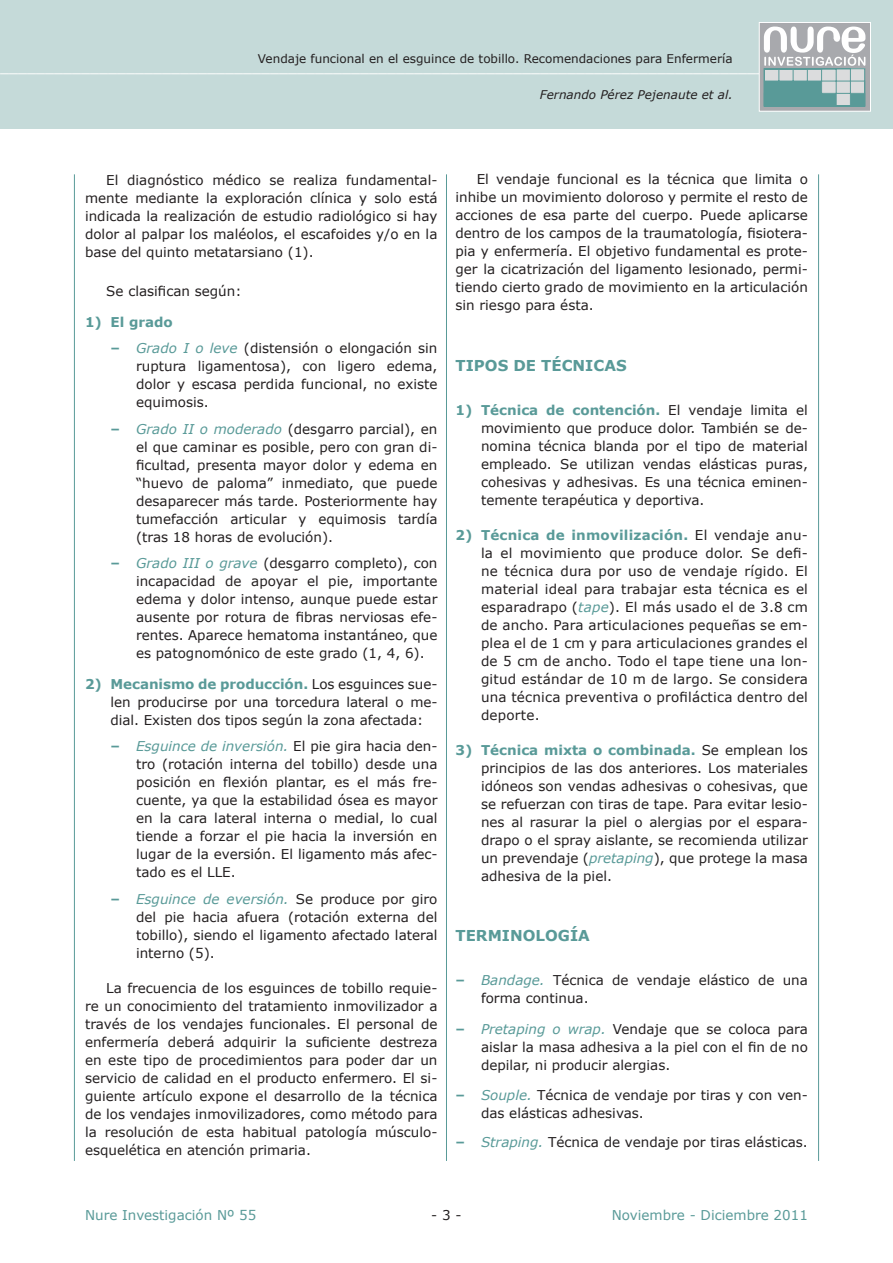
<style>
.page{position:relative;width:893px;height:1263px;background:#fff}
.page>*{position:absolute;margin:0;border:0;box-sizing:border-box;transform-origin:0 0}
.t1{font:18px "Times";color:#fff}
.t2{font:700 15px "Verdana";color:#599a98}
.t3{font:13.5px/18px "Verdana";color:#231f20;text-align:justify}
.t4{font:13.5px "Verdana";color:#599a98}
.t5{font:700 13.5px "Verdana";color:#599a98}
.t6{font:12px "Verdana";color:#231f20}
.t7{font:italic 12px "Verdana";color:#231f20}
.s1{font-weight:700;color:#599a98}
.s2{font-style:italic;color:#599a98}
</style>
<div class="page">
<div style="left:1px;top:0;width:892px;height:128px;background:#c5dad9"></div>
<hr style="left:0;top:0;width:1px;height:128px;background:#c5dad9">
<div style="left:759px;top:23px;width:111px;height:88px;background:#a8a9ad"></div>
<svg style="left:764px;top:27px;width:102px;height:80px"></svg>
<div style="left:759px;top:22px;width:112px;height:90px;border:1px solid #fff"></div>
<hr style="left:446px;top:174px;width:1px;height:987px;background:#599a98">
<hr style="left:74px;top:174px;width:1px;height:987px;background:#599a98">
<hr style="left:818px;top:174px;width:1px;height:987px;background:#599a98">
<p class="t6" style="left:258px;top:51px;width:476px">Vendaje funcional en el esguince de tobillo. Recomendaciones para Enfermería</p>
<p class="t7" style="left:540px;top:87px;width:194px">Fernando Pérez Pejenaute et al.</p>
<h1 class="t1" style="left:0;top:56px;width:838px">_____________________________________________________________________________________________</h1>
<p class="t3" style="left:85px;top:170px;width:354px;text-indent:21px">El diagnóstico médico se realiza fundamental&shy;mente mediante la exploración clínica y solo está indicada la realización de estudio radiológico si hay dolor al palpar los maléolos, el escafoides y/o en la base del quinto metatarsiano (1).</p>
<p class="t3" style="left:106px;top:282px;width:137px">Se clasifican según:</p>
<p class="t5" style="left:85px;top:313px;width:89px">1) El grado</p>
<p class="t3" style="left:136px;top:339px;width:303px;text-indent:-26px"><span class="s1">–</span> <span class="s2">Grado I o leve</span> (distensión o elongación sin ruptura ligamentosa), con ligero edema, dolor y escasa perdida funcional, no existe equimosis.</p>
<p class="t3" style="left:136px;top:419px;width:303px;text-indent:-26px"><span class="s1">–</span> <span class="s2">Grado II o moderado</span> (desgarro parcial), en el que caminar es posible, pero con gran di&shy;ficultad, presenta mayor dolor y edema en “huevo de paloma” inmediato, que puede desaparecer más tarde. Posteriormente hay tumefacción articular y equimosis tardía (tras 18 horas de evolución).</p>
<p class="t3" style="left:136px;top:554px;width:303px;text-indent:-26px"><span class="s1">–</span> <span class="s2">Grado III o grave</span> (desgarro completo), con incapacidad de apoyar el pie, importante edema y dolor intenso, aunque puede estar ausente por rotura de fibras nerviosas efe&shy;rentes. Aparece hematoma instantáneo, que es patognomónico de este grado (1, 4, 6).</p>
<p class="t3" style="left:111px;top:674px;width:328px;text-indent:-26px"><span class="s1">2) Mecanismo de producción.</span> Los esguinces sue&shy;len producirse por una torcedura lateral o me&shy;dial. Existen dos tipos según la zona afectada:</p>
<p class="t3" style="left:136px;top:737px;width:303px;text-indent:-26px"><span class="s1">–</span> <span class="s2">Esguince de inversión.</span> El pie gira hacia den&shy;tro (rotación interna del tobillo) desde una posición en flexión plantar, es el más fre&shy;cuente, ya que la estabilidad ósea es mayor en la cara lateral interna o medial, lo cual tiende a forzar el pie hacia la inversión en lugar de la eversión. El ligamento más afec&shy;tado es el LLE.</p>
<p class="t3" style="left:136px;top:889px;width:303px;text-indent:-26px"><span class="s1">–</span> <span class="s2">Esguince de eversión.</span> Se produce por giro del pie hacia afuera (rotación externa del tobillo), siendo el ligamento afectado lateral interno (5).</p>
<p class="t3" style="left:85px;top:978px;width:354px;text-indent:21px">La frecuencia de los esguinces de tobillo requie&shy;re un conocimiento del tratamiento inmovilizador a través de los vendajes funcionales. El personal de enfermería deberá adquirir la suficiente destreza en este tipo de procedimientos para poder dar un servicio de calidad en el producto enfermero. El si&shy;guiente artículo expone el desarrollo de la técnica de los vendajes inmovilizadores, como método para la resolución de esta habitual patología músculo&shy;esquelética en atención primaria.</p>
<p class="t3" style="left:455px;top:170px;width:354px;text-indent:21px">El vendaje funcional es la técnica que limita o inhibe un movimiento doloroso y permite el resto de acciones de esa parte del cuerpo. Puede aplicarse dentro de los campos de la traumatología, fisiotera&shy;pia y enfermería. El objetivo fundamental es prote&shy;ger la cicatrización del ligamento lesionado, permi&shy;tiendo cierto grado de movimiento en la articulación sin riesgo para ésta.</p>
<p class="t2" style="left:455px;top:356px;width:141px">Tipos de técnicas</p>
<p class="t3" style="left:481px;top:400px;width:328px;text-indent:-26px"><span class="s1">1) Técnica de contención.</span> El vendaje limita el movimiento que produce dolor. También se de&shy;nomina técnica blanda por el tipo de material empleado. Se utilizan vendas elásticas puras, cohesivas y adhesivas. Es una técnica eminen&shy;temente terapéutica y deportiva.</p>
<p class="t3" style="left:481px;top:525px;width:328px;text-indent:-26px"><span class="s1">2) Técnica de inmovilización.</span> El vendaje anu&shy;la el movimiento que produce dolor. Se defi&shy;ne técnica dura por uso de vendaje rígido. El material ideal para trabajar esta técnica es el esparadrapo (<span class="s2">tape</span>). El más usado el de 3.8 cm de ancho. Para articulaciones pequeñas se em&shy;plea el de 1 cm y para articulaciones grandes el de 5 cm de ancho. Todo el tape tiene una lon&shy;gitud estándar de 10 m de largo. Se considera una técnica preventiva o profiláctica dentro del deporte.</p>
<p class="t3" style="left:481px;top:740px;width:328px;text-indent:-26px"><span class="s1">3) Técnica mixta o combinada.</span> Se emplean los principios de las dos anteriores. Los materiales idóneos son vendas adhesivas o cohesivas, que se refuerzan con tiras de tape. Para evitar lesio&shy;nes al rasurar la piel o alergias por el espara&shy;drapo o el spray aislante, se recomienda utilizar un prevendaje (<span class="s2">pretaping</span>), que protege la masa adhesiva de la piel.</p>
<p class="t2" style="left:455px;top:926px;width:22px">Termi</p>
<p class="t2" style="left:510px;top:926px;width:80px">nología</p>
<p class="t3" style="left:481px;top:970px;width:328px;text-indent:-26px"><span class="s1">–</span> <span class="s2">Bandage.</span> Técnica de vendaje elástico de una forma continua.</p>
<p class="t3" style="left:481px;top:1019px;width:328px;text-indent:-26px"><span class="s1">–</span> <span class="s2">Pretaping o wrap.</span> Vendaje que se coloca para aislar la masa adhesiva a la piel con el fin de no depilar, ni producir alergias.</p>
<p class="t3" style="left:481px;top:1086px;width:328px;text-indent:-26px"><span class="s1">–</span> <span class="s2">Souple.</span> Técnica de vendaje por tiras y con ven&shy;das elásticas adhesivas.</p>
<p class="t3" style="left:455px;top:1133px;width:354px"><span class="s1">–</span> <span class="s2">Straping.</span> Técnica de vendaje por tiras elásticas.</p>
<p class="t4" style="left:85px;top:1207px;width:173px">Nure Investigación Nº 55</p>
<p class="t3" style="left:431px;top:1206px;width:32px">- 3 -</p>
<p class="t4" style="left:612px;top:1207px;width:198px">Noviembre - Diciembre 2011</p>
</div>
